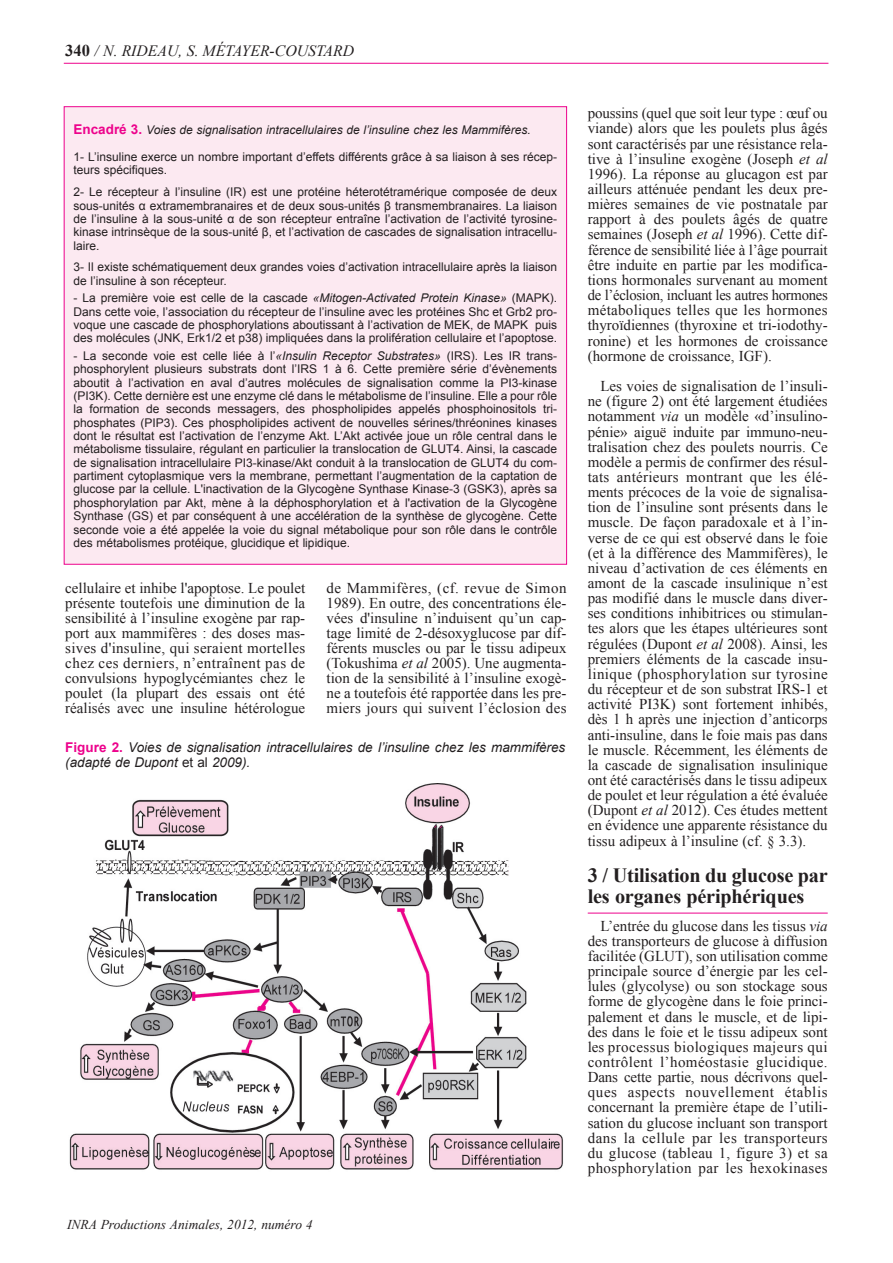
<style>
.page{position:relative;width:893px;height:1263px;background:#fff}
.page>*{position:absolute;margin:0;border:0;box-sizing:border-box;transform-origin:0 0}
.t1{font:700 20.25px/21.1px "Times New Roman";letter-spacing:-.01em;color:#231f20}
.t2{font:italic 15.75px "Times New Roman";color:#231f20}
.t3{font:15px/15.1px "Times New Roman";color:#231f20;text-align:justify}
.t4{font:italic 13.5px/15px "Arial";color:#231f20}
.t5{font:italic 13.5px "Times New Roman";color:#231f20}
.t6{font:12px/13.4px "Arial";color:#231f20;text-align:justify}
.t7{font:italic 12px "Arial";color:#231f20}
.s1{font-weight:700;font-style:normal;font-size:16.5px}
.s2{font-weight:700;font-style:normal;font-size:13.5px;color:#ed028c}
.s3{font-style:italic}
.s4{font-weight:700;font-style:normal;color:#ed028c}
.s5{font-style:normal}
</style>
<div class="page">
<hr style="left:588px;top:913px;width:240px;height:1px;background:#ed028c">
<hr style="left:64px;top:63px;width:764px;height:1px;background:#ed028c">
<img style="left:69px;top:784px;width:494px;height:386px">
<div style="left:65px;top:107px;width:501px;height:457px;background:#fce9f1"></div>
<p class="t2" style="left:65px;top:42px;width:290px"><span class="s1">340</span> / N. RIDEAU, S. MÉTAYER-COUSTARD</p>
<p class="t7" style="left:74px;top:123px;width:459px"><span class="s2">Encadré 3.</span> Voies de signalisation intracellulaires de l’insuline chez les Mammifères.</p>
<p class="t6" style="left:74px;top:150px;width:485px">1- L’insuline exerce un nombre important d’effets différents grâce à sa liaison à ses récep&shy;teurs spécifiques.</p>
<p class="t6" style="left:74px;top:185px;width:485px">2- Le récepteur à l’insuline (IR) est une protéine héterotétramérique composée de deux sous-unités α extramembranaires et de deux sous-unités β transmembranaires. La liaison de l’insuline à la sous-unité α de son récepteur entraîne l’activation de l’activité tyrosine&shy;kinase intrinsèque de la sous-unité β, et l’activation de cascades de signalisation intracellu&shy;laire.</p>
<p class="t6" style="left:74px;top:261px;width:485px">3- Il existe schématiquement deux grandes voies d’activation intracellulaire après la liaison de l’insuline à son récepteur.</p>
<p class="t6" style="left:74px;top:291px;width:485px">- La première voie est celle de la cascade <span class="s3">«Mitogen-Activated Protein Kinase»</span> (MAPK).<br>Dans cette voie, l’association du récepteur de l’insuline avec les protéines Shc et Grb2 pro&shy;voque une cascade de phosphorylations aboutissant à l’activation de MEK, de MAPK puis des molécules (JNK, Erk1/2 et p38) impliquées dans la prolifération cellulaire et l’apoptose.</p>
<p class="t6" style="left:74px;top:349px;width:485px">- La seconde voie est celle liée à l’<span class="s3">«Insulin Receptor Substrates»</span> (IRS). Les IR trans&shy;phosphorylent plusieurs substrats dont l’IRS 1 à 6. Cette première série d’évènements aboutit à l’activation en aval d’autres molécules de signalisation comme la PI3-kinase (PI3K). Cette dernière est une enzyme clé dans le métabolisme de l’insuline. Elle a pour rôle la formation de seconds messagers, des phospholipides appelés phosphoinositols tri&shy;phosphates (PIP3). Ces phospholipides activent de nouvelles sérines/thréonines kinases dont le résultat est l’activation de l’enzyme Akt. L’Akt activée joue un rôle central dans le métabolisme tissulaire, régulant en particulier la translocation de GLUT4. Ainsi, la cascade de signalisation intracellulaire PI3-kinase/Akt conduit à la translocation de GLUT4 du com&shy;partiment cytoplasmique vers la membrane, permettant l’augmentation de la captation de glucose par la cellule. L'inactivation de la Glycogène Synthase Kinase-3 (GSK3), après sa phosphorylation par Akt, mène à la déphosphorylation et à l'activation de la Glycogène Synthase (GS) et par conséquent à une accélération de la synthèse de glycogène. Cette seconde voie a été appelée la voie du signal métabolique pour son rôle dans le contrôle des métabolismes protéique, glucidique et lipidique.</p>
<p class="t3" style="left:65px;top:580px;width:241px">cellulaire et inhibe l'apoptose. Le poulet présente toutefois une diminution de la sensibilité à l’insuline exogène par rap&shy;port aux mammifères : des doses mas&shy;sives d'insuline, qui seraient mortelles chez ces derniers, n’entraînent pas de convulsions hypoglycémiantes chez le poulet (la plupart des essais ont été réalisés avec une insuline hétérologue</p>
<p class="t3" style="left:326px;top:580px;width:241px">de Mammifères, (cf. revue de Simon 1989). En outre, des concentrations éle&shy;vées d'insuline n’induisent qu’un cap&shy;tage limité de 2-désoxyglucose par dif&shy;férents muscles ou par le tissu adipeux (Tokushima <span class="s3">et al</span> 2005). Une augmenta&shy;tion de la sensibilité à l’insuline exogè&shy;ne a toutefois été rapportée dans les pre&shy;miers jours qui suivent l’éclosion des</p>
<p class="t4" style="left:65px;top:740px;width:502px"><span class="s4">Figure 2.</span> Voies de signalisation intracellulaires de l’insuline chez les mammifères (adapté de Dupont <span class="s5">et al</span> 2009).</p>
<p class="t5" style="left:67px;top:1217px;width:247px">INRA Productions Animales, 2012, numéro 4</p>
<p class="t3" style="left:588px;top:106px;width:242px">poussins (quel que soit leur type : œuf ou viande) alors que les poulets plus âgés sont caractérisés par une résistance rela&shy;tive à l’insuline exogène (Joseph <span class="s3">et al </span>1996). La réponse au glucagon est par ailleurs atténuée pendant les deux pre&shy;mières semaines de vie postnatale par rapport à des poulets âgés de quatre semaines (Joseph <span class="s3">et al</span> 1996). Cette dif&shy;férence de sensibilité liée à l’âge pourrait être induite en partie par les modifica&shy;tions hormonales survenant au moment de l’éclosion, incluant les autres hormones métaboliques telles que les hormones thyroïdiennes (thyroxine et tri-iodothy&shy;ronine) et les hormones de croissance (hormone de croissance, IGF).</p>
<p class="t3" style="left:588px;top:378px;width:242px;text-indent:13px">Les voies de signalisation de l’insuli&shy;ne (figure 2) ont été largement étudiées notamment <span class="s3">via</span> un modèle «d’insulino&shy;pénie» aiguë induite par immuno-neu&shy;tralisation chez des poulets nourris. Ce modèle a permis de confirmer des résul&shy;tats antérieurs montrant que les élé&shy;ments précoces de la voie de signalisa&shy;tion de l’insuline sont présents dans le muscle. De façon paradoxale et à l’in&shy;verse de ce qui est observé dans le foie (et à la différence des Mammifères), le niveau d’activation de ces éléments en amont de la cascade insulinique n’est pas modifié dans le muscle dans diver&shy;ses conditions inhibitrices ou stimulan&shy;tes alors que les étapes ultérieures sont régulées (Dupont <span class="s3">et al</span> 2008). Ainsi, les premiers éléments de la cascade insu&shy;linique (phosphorylation sur tyrosine du récepteur et de son substrat IRS-1 et activité PI3K) sont fortement inhibés, dès 1 h après une injection d’anticorps anti-insuline, dans le foie mais pas dans le muscle. Récemment, les éléments de la cascade de signalisation insulinique ont été caractérisés dans le tissu adipeux de poulet et leur régulation a été évaluée (Dupont <span class="s3">et al</span> 2012). Ces études mettent en évidence une apparente résistance du tissu adipeux à l’insuline (cf. § 3.3).</p>
<p class="t1" style="left:588px;top:865px;width:241px">3 / Utilisation du glucose par les organes périphériques</p>
<p class="t3" style="left:588px;top:918px;width:241px;text-indent:13px">L’entrée du glucose dans les tissus <span class="s3">via </span>des transporteurs de glucose à diffusion facilitée (GLUT), son utilisation comme principale source d’énergie par les cel&shy;lules (glycolyse) ou son stockage sous forme de glycogène dans le foie princi&shy;palement et dans le muscle, et de lipi&shy;des dans le foie et le tissu adipeux sont les processus biologiques majeurs qui contrôlent l’homéostasie glucidique.<br>Dans cette partie, nous décrivons quel&shy;ques aspects nouvellement établis concernant la première étape de l’utili&shy;sation du glucose incluant son transport dans la cellule par les transporteurs du glucose (tableau 1, figure 3) et sa phosphorylation par les hexokinases</p>
</div>
